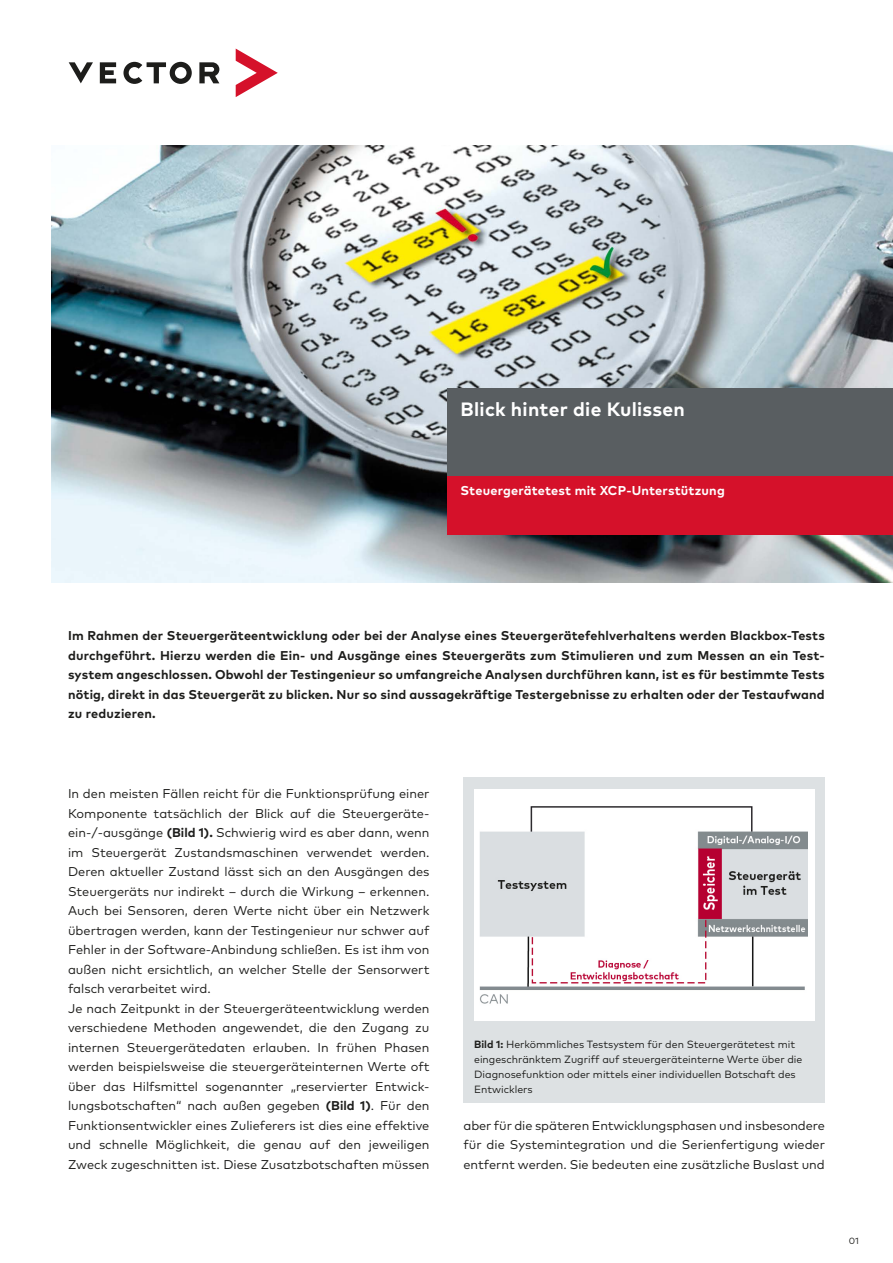
<style>
.page{position:relative;width:893px;height:1263px;background:#fff}
.page>*{position:absolute;margin:0;border:0;box-sizing:border-box;transform-origin:0 0}
.t1{font:700 19.2px "Mark Pro";letter-spacing:.015em;color:#fff}
.t2{font:12.75px/19.5px "Mark Pro";color:#1d1d1b;text-align:justify}
.t3{font:700 12.75px/19.5px "Mark Pro";letter-spacing:.015em;color:#1d1d1b;text-align:justify}
.t4{font:700 12.75px "Mark Pro";letter-spacing:.015em;color:#fff}
.t5{font:10.5px/15px "Mark Pro";color:#1d1d1b}
.t6{font:9px "Mark Pro";color:#1d1d1b}
.s1{font-weight:700}
</style>
<div class="page">
<svg style="left:236px;top:49px;width:42px;height:48px"></svg>
<svg style="left:69px;top:62px;width:150px;height:22px"></svg>
<img style="left:51px;top:146px;width:842px;height:437px">
<div style="left:448px;top:476px;width:445px;height:58px;background:#d5112a"></div>
<div style="left:448px;top:389px;width:445px;height:87px;background:#595e61"></div>
<div style="left:463px;top:777px;width:362px;height:326px;background:#dde1e3"></div>
<div style="left:474px;top:790px;width:340px;height:231px;background:#fff"></div>
<img style="left:480px;top:806px;width:327px;height:198px">
<h1 class="t1" style="left:460px;top:394px;width:226px">Blick hinter die Kulissen</h1>
<p class="t4" style="left:460px;top:481px;width:266px">Steuergerätetest mit XCP-Unterstützung</p>
<p class="t3" style="left:68px;top:625px;width:758px">Im Rahmen der Steuergeräteentwicklung oder bei der Analyse eines Steuergerätefehlverhaltens werden Blackbox-Tests durchgeführt. Hierzu werden die Ein- und Ausgänge eines Steuergeräts zum Stimulieren und zum Messen an ein Test&shy;system angeschlossen. Obwohl der Testingenieur so umfangreiche Analysen durchführen kann, ist es für bestimmte Tests nötig, direkt in das Steuergerät zu blicken. Nur so sind aussagekräftige Testergebnisse zu erhalten oder der Testaufwand zu reduzieren.</p>
<p class="t2" style="left:68px;top:783px;width:363px;text-align:left">In den meisten Fällen reicht für die Funktionsprüfung einer Komponente tatsächlich der Blick auf die Steuergeräte&shy;ein-/-ausgänge <span class="s1">(Bild 1).</span> Schwierig wird es aber dann, wenn im Steuergerät Zustandsmaschinen verwendet werden.<br>Deren aktueller Zustand lässt sich an den Ausgängen des Steuergeräts nur indirekt – durch die Wirkung – erkennen.<br>Auch bei Sensoren, deren Werte nicht über ein Netzwerk übertragen werden, kann der Testingenieur nur schwer auf Fehler in der Software-Anbindung schließen. Es ist ihm von außen nicht ersichtlich, an welcher Stelle der Sensorwert falsch verarbeitet wird.<br>Je nach Zeitpunkt in der Steuergeräteentwicklung werden verschiedene Methoden angewendet, die den Zugang zu internen Steuergerätedaten erlauben. In frühen Phasen werden beispielsweise die steuergeräteinternen Werte oft über das Hilfsmittel sogenannter „reservierter Entwick&shy;lungsbotschaften“ nach außen gegeben <span class="s1">(Bild 1)</span>. Für den Funktionsentwickler eines Zulieferers ist dies eine effektive und schnelle Möglichkeit, die genau auf den jeweiligen Zweck zugeschnitten ist. Diese Zusatzbotschaften müssen</p>
<p class="t5" style="left:474px;top:1036px;width:330px"><span class="s1">Bild 1:</span> Herkömmliches Testsystem für den Steuergerätetest mit eingeschränktem Zugriff auf steuergeräteinterne Werte über die Diagnosefunktion oder mittels einer individuellen Botschaft des Entwicklers</p>
<p class="t2" style="left:463px;top:1114px;width:363px">aber für die späteren Entwicklungsphasen und insbesondere für die Systemintegration und die Serienfertigung wieder entfernt werden. Sie bedeuten eine zusätzliche Buslast und</p>
<p class="t6" style="left:849px;top:1234px;width:12px">01</p>
</div>
